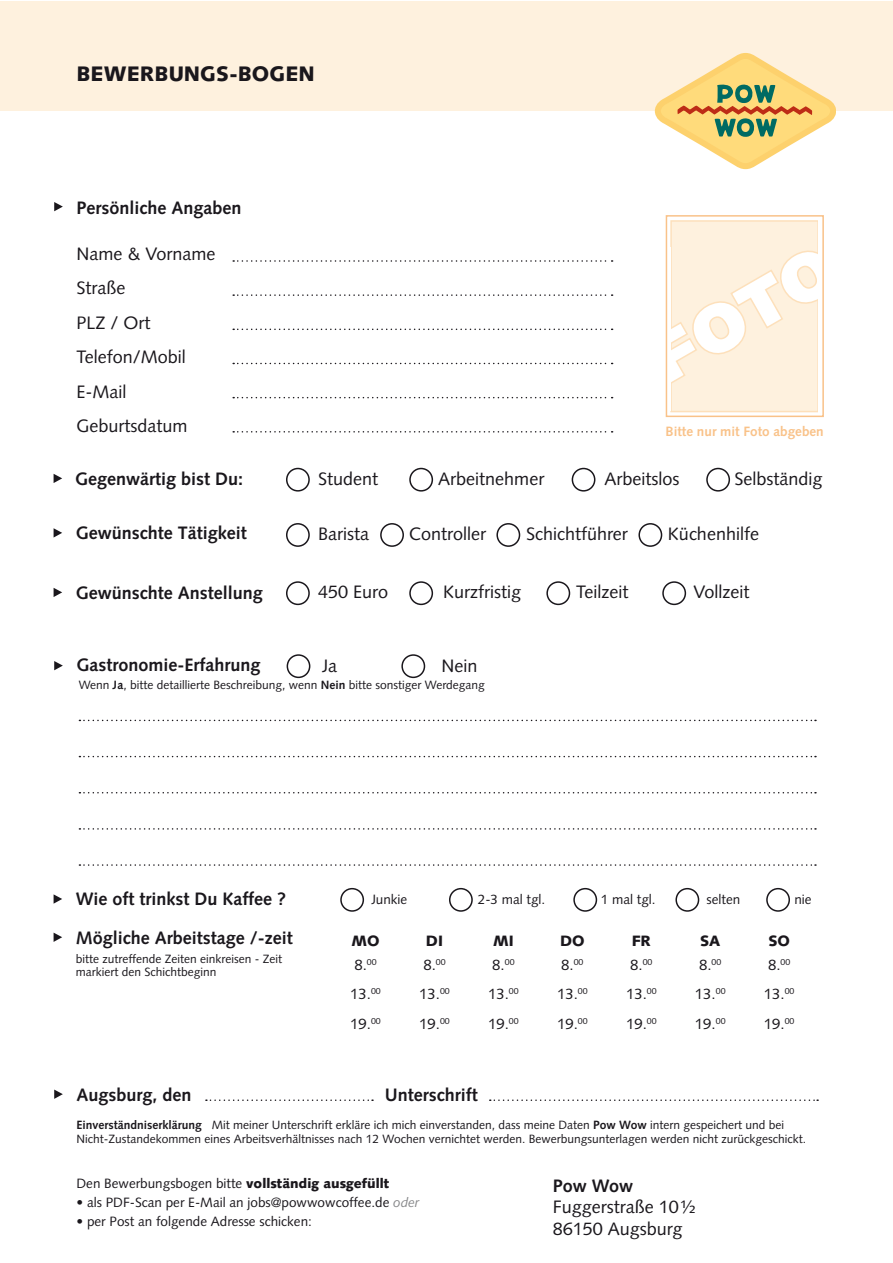
<style>
.page{position:relative;width:893px;height:1263px;background:#fff}
.page>*{position:absolute;margin:0;border:0;box-sizing:border-box;transform-origin:0 0}
.t1{font:900 21px "Syntax";color:#1a171c}
.t2{font:18px/34.5px "Syntax";color:#1a171c}
.t3{font:700 18px "Syntax";color:#1a171c}
.t4{font:15px "Syntax";color:#1a171c}
.t5{font:900 15px "Syntax";color:#1a171c}
.t6{font:13.5px "Syntax";color:#1a171c}
.t7{font:700 13.5px "Syntax";color:#f9c289}
.t8{font:12px/14.4px "Syntax";color:#1a171c}
.s1{font-weight:700}
.s2{font-weight:900}
.s3{font-style:italic;color:#87888a}
</style>
<div class="page">
<div style="left:0;top:1px;width:893px;height:109px;background:#fef1de"></div>
<svg style="left:233px;top:260px;width:380px;height:2px"></svg>
<div style="left:287px;top:654px;width:23px;height:24px;border:2px solid #1a171c;border-radius:50%"></div>
<div style="left:401px;top:654px;width:24px;height:24px;border:2px solid #1a171c;border-radius:50%"></div>
<svg style="left:79px;top:756px;width:737px;height:1px"></svg>
<svg style="left:79px;top:720px;width:737px;height:1px"></svg>
<svg style="left:79px;top:792px;width:737px;height:1px"></svg>
<svg style="left:79px;top:828px;width:737px;height:2px"></svg>
<svg style="left:79px;top:864px;width:737px;height:2px"></svg>
<svg style="left:233px;top:294px;width:380px;height:2px"></svg>
<svg style="left:233px;top:329px;width:380px;height:1px"></svg>
<svg style="left:233px;top:363px;width:380px;height:1px"></svg>
<svg style="left:233px;top:397px;width:380px;height:1px"></svg>
<svg style="left:233px;top:431px;width:380px;height:2px"></svg>
<svg style="left:54px;top:661px;width:9px;height:9px"></svg>
<svg style="left:54px;top:202px;width:9px;height:9px"></svg>
<svg style="left:206px;top:1099px;width:167px;height:2px"></svg>
<svg style="left:490px;top:1099px;width:328px;height:2px"></svg>
<svg style="left:54px;top:1089px;width:9px;height:10px"></svg>
<div style="left:671px;top:221px;width:147px;height:191px;background:#fef1de"></div>
<div style="left:670px;top:220px;width:149px;height:192px;border:1px solid #fde0bb"></div>
<svg style="left:665px;top:247px;width:154px;height:139px"></svg>
<div style="left:630px;top:248px;width:40px;height:163px;background:#fff"></div>
<div style="left:666px;top:215px;width:158px;height:202px;border:2px solid #f9c289"></div>
<svg style="left:655px;top:53px;width:180px;height:116px"></svg>
<div style="left:286px;top:468px;width:24px;height:24px;border:2px solid #1a171c;border-radius:50%"></div>
<div style="left:286px;top:523px;width:24px;height:24px;border:2px solid #1a171c;border-radius:50%"></div>
<div style="left:286px;top:581px;width:24px;height:24px;border:2px solid #1a171c;border-radius:50%"></div>
<svg style="left:54px;top:474px;width:8px;height:9px"></svg>
<svg style="left:54px;top:894px;width:8px;height:10px"></svg>
<svg style="left:54px;top:528px;width:8px;height:9px"></svg>
<svg style="left:54px;top:588px;width:8px;height:9px"></svg>
<div style="left:340px;top:888px;width:24px;height:24px;border:2px solid #1a171c;border-radius:50%"></div>
<div style="left:449px;top:888px;width:24px;height:24px;border:2px solid #1a171c;border-radius:50%"></div>
<div style="left:573px;top:888px;width:24px;height:24px;border:2px solid #1a171c;border-radius:50%"></div>
<div style="left:675px;top:888px;width:24px;height:24px;border:2px solid #1a171c;border-radius:50%"></div>
<div style="left:766px;top:888px;width:24px;height:24px;border:2px solid #1a171c;border-radius:50%"></div>
<svg style="left:54px;top:933px;width:8px;height:9px"></svg>
<div style="left:409px;top:468px;width:24px;height:24px;border:2px solid #1a171c;border-radius:50%"></div>
<div style="left:380px;top:523px;width:24px;height:24px;border:2px solid #1a171c;border-radius:50%"></div>
<div style="left:409px;top:581px;width:24px;height:24px;border:2px solid #1a171c;border-radius:50%"></div>
<div style="left:572px;top:468px;width:23px;height:24px;border:2px solid #1a171c;border-radius:50%"></div>
<div style="left:496px;top:523px;width:24px;height:24px;border:2px solid #1a171c;border-radius:50%"></div>
<div style="left:546px;top:581px;width:24px;height:24px;border:2px solid #1a171c;border-radius:50%"></div>
<div style="left:706px;top:468px;width:24px;height:24px;border:2px solid #1a171c;border-radius:50%"></div>
<div style="left:638px;top:523px;width:24px;height:24px;border:2px solid #1a171c;border-radius:50%"></div>
<div style="left:662px;top:581px;width:24px;height:24px;border:2px solid #1a171c;border-radius:50%"></div>
<h1 class="t1" style="left:77px;top:61px;width:240px">BEWERBUNGS-BOGEN</h1>
<h2 class="t3" style="left:77px;top:197px;width:167px">Persönliche Angaben</h2>
<h2 class="t2" style="left:77px;top:236px;width:140px">Name &amp; Vorname<br>Straße<br>PLZ / Ort<br>Telefon/Mobil<br>E-Mail<br>Geburtsdatum</h2>
<p class="t7" style="left:665px;top:424px;width:160px">Bitte nur mit Foto abgeben</p>
<h2 class="t3" style="left:75px;top:468px;width:170px">Gegenwärtig bist Du:</h2>
<h2 class="t2" style="left:318px;top:461px;width:62px">Student</h2>
<h2 class="t2" style="left:438px;top:461px;width:108px">Arbeitnehmer</h2>
<h2 class="t2" style="left:604px;top:461px;width:77px">Arbeitslos</h2>
<h2 class="t2" style="left:734px;top:461px;width:90px">Selbständig</h2>
<h2 class="t2" style="left:318px;top:517px;width:52px">Barista</h2>
<h2 class="t2" style="left:409px;top:517px;width:78px">Controller</h2>
<h2 class="t2" style="left:526px;top:517px;width:103px">Schichtführer</h2>
<h2 class="t2" style="left:668px;top:517px;width:93px">Küchenhilfe</h2>
<h2 class="t3" style="left:76px;top:522px;width:173px">Gewünschte Tätigkeit</h2>
<h2 class="t3" style="left:76px;top:582px;width:189px">Gewünschte Anstellung</h2>
<h2 class="t2" style="left:318px;top:575px;width:71px">450 Euro</h2>
<h2 class="t2" style="left:443px;top:575px;width:79px">Kurzfristig</h2>
<h2 class="t2" style="left:576px;top:575px;width:54px">Teilzeit</h2>
<h2 class="t2" style="left:694px;top:575px;width:57px">Vollzeit</h2>
<h2 class="t3" style="left:77px;top:655px;width:185px">Gastronomie-Erfahrung</h2>
<h2 class="t2" style="left:322px;top:649px;width:16px">Ja</h2>
<h2 class="t2" style="left:441px;top:649px;width:37px">Nein</h2>
<p class="t8" style="left:79px;top:678px;width:408px">Wenn <span class="s1">Ja</span>, bitte detaillierte Beschreibung, wenn <span class="s1">Nein</span> bitte sonstiger Werdegang</p>
<h2 class="t3" style="left:76px;top:889px;width:212px">Wie oft trinkst Du Kaffee ?</h2>
<p class="t6" style="left:371px;top:891px;width:38px">Junkie</p>
<p class="t6" style="left:478px;top:891px;width:69px">2-3 mal tgl.</p>
<p class="t6" style="left:601px;top:891px;width:56px">1 mal tgl.</p>
<p class="t6" style="left:707px;top:891px;width:35px">selten</p>
<p class="t6" style="left:794px;top:891px;width:19px">nie</p>
<h2 class="t3" style="left:76px;top:927px;width:218px">Mögliche Arbeitstage /-zeit</h2>
<p class="t5" style="left:351px;top:932px;width:30px">MO</p>
<p class="t5" style="left:426px;top:932px;width:19px">DI</p>
<p class="t5" style="left:493px;top:932px;width:22px">MI</p>
<p class="t5" style="left:560px;top:932px;width:26px">DO</p>
<p class="t5" style="left:632px;top:932px;width:21px">FR</p>
<p class="t5" style="left:700px;top:932px;width:22px">SA</p>
<p class="t5" style="left:768px;top:932px;width:23px">SO</p>
<p class="t4" style="left:354px;top:955px;width:24px">8.<sup>00</sup></p>
<p class="t4" style="left:423px;top:955px;width:24px">8.<sup>00</sup></p>
<p class="t4" style="left:492px;top:955px;width:24px">8.<sup>00</sup></p>
<p class="t4" style="left:561px;top:955px;width:24px">8.<sup>00</sup></p>
<p class="t4" style="left:630px;top:955px;width:24px">8.<sup>00</sup></p>
<p class="t4" style="left:699px;top:955px;width:24px">8.<sup>00</sup></p>
<p class="t4" style="left:768px;top:955px;width:24px">8.<sup>00</sup></p>
<p class="t4" style="left:350px;top:985px;width:32px">13.<sup>00</sup></p>
<p class="t4" style="left:419px;top:985px;width:32px">13.<sup>00</sup></p>
<p class="t4" style="left:488px;top:985px;width:32px">13.<sup>00</sup></p>
<p class="t4" style="left:557px;top:985px;width:32px">13.<sup>00</sup></p>
<p class="t4" style="left:626px;top:985px;width:32px">13.<sup>00</sup></p>
<p class="t4" style="left:695px;top:985px;width:32px">13.<sup>00</sup></p>
<p class="t4" style="left:764px;top:985px;width:32px">13.<sup>00</sup></p>
<p class="t4" style="left:350px;top:1015px;width:32px">19.<sup>00</sup></p>
<p class="t4" style="left:419px;top:1015px;width:32px">19.<sup>00</sup></p>
<p class="t4" style="left:488px;top:1015px;width:32px">19.<sup>00</sup></p>
<p class="t4" style="left:557px;top:1015px;width:32px">19.<sup>00</sup></p>
<p class="t4" style="left:626px;top:1015px;width:32px">19.<sup>00</sup></p>
<p class="t4" style="left:695px;top:1015px;width:32px">19.<sup>00</sup></p>
<p class="t4" style="left:764px;top:1015px;width:32px">19.<sup>00</sup></p>
<p class="t8" style="left:76px;top:952px;width:208px;line-height:13.5px">bitte zutreffende Zeiten einkreisen - Zeit markiert den Schichtbeginn</p>
<h2 class="t3" style="left:77px;top:1085px;width:117px">Augsburg, den</h2>
<h2 class="t3" style="left:385px;top:1085px;width:94px">Unterschrift</h2>
<p class="t8" style="left:77px;top:1117px;width:731px"><span class="s1">Einverständniserklärung</span> Mit meiner Unterschrift erkläre ich mich einverstanden, dass meine Daten <span class="s1">Pow Wow</span> intern gespeichert und bei<br>Nicht-Zustandekommen eines Arbeitsverhältnisses nach 12 Wochen vernichtet werden. Bewerbungsunterlagen werden nicht zurückgeschickt.</p>
<p class="t6" style="left:77px;top:1175px;width:314px">Den Bewerbungsbogen bitte <span class="s2">vollständig ausgefüllt</span></p>
<p class="t6" style="left:77px;top:1194px;width:344px">• als PDF-Scan per E-Mail an jobs@powwowcoffee.de <span class="s3">oder</span></p>
<p class="t6" style="left:77px;top:1214px;width:237px">• per Post an folgende Adresse schicken:</p>
<h2 class="t3" style="left:553px;top:1175px;width:82px">Pow Wow</h2>
<h2 class="t2" style="left:553px;top:1196px;width:144px;line-height:21.6px">Fuggerstraße 10½<br>86150 Augsburg</h2>
</div>
